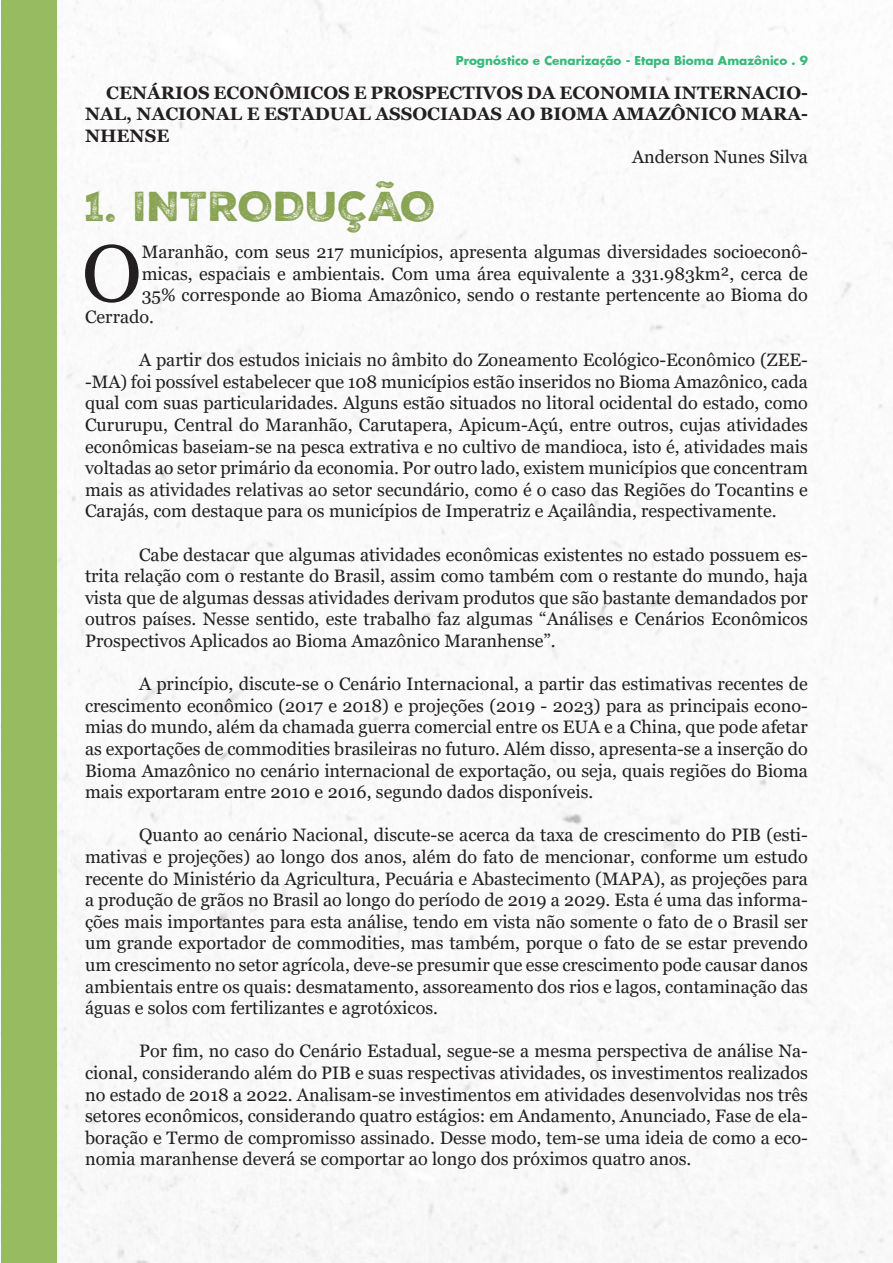
<style>
.page{position:relative;width:893px;height:1263px;background:#fff}
.page>*{position:absolute;margin:0;border:0;box-sizing:border-box;transform-origin:0 0}
.t1{font:80.4px "Georgia";color:#231f20}
.t2{font:40.5px "Nexa Rust Sans Black 03";color:#8aa455}
.t3{font:18px/21.6px "Georgia";color:#231f20;text-align:justify}
.t4{font:700 18px/21.6px "Georgia";color:#231f20;text-align:justify}
.t5{font:700 12px "Futura";color:#39b97a}
</style>
<div class="page">
<img style="left:0;top:0;width:893px;height:1263px">
<div style="left:1px;top:0;width:56px;height:1263px;background:#97bb61"></div>
<p class="t5" style="left:456px;top:53px;width:354px">Prognóstico e Cenarização - Etapa Bioma Amazônico . 9</p>
<p class="t4" style="left:85px;top:82px;width:724px;text-indent:21px">CENÁRIOS ECONÔMICOS E PROSPECTIVOS DA ECONOMIA INTERNACIO-NAL, NACIONAL E ESTADUAL ASSOCIADAS AO BIOMA AMAZÔNICO MARA-NHENSE</p>
<p class="t3" style="left:632px;top:147px;width:177px">Anderson Nunes Silva</p>
<p class="t2" style="left:85px;top:179px;width:353px">1. INTRODUÇÃO</p>
<p class="t1" style="left:82px;top:225px;width:61px">O</p>
<p class="t3" style="left:142px;top:241px;width:668px">Maranhão, com seus 217 municípios, apresenta algumas diversidades socioeconô-</p>
<p class="t3" style="left:142px;top:263px;width:668px">micas, espaciais e ambientais. Com uma área equivalente a 331.983km², cerca de</p>
<p class="t3" style="left:142px;top:285px;width:668px">35% corresponde ao Bioma Amazônico, sendo o restante pertencente ao Bioma do</p>
<p class="t3" style="left:85px;top:306px;width:70px">Cerrado.</p>
<p class="t3" style="left:85px;top:349px;width:724px;text-indent:54px">A partir dos estudos iniciais no âmbito do Zoneamento Ecológico-Econômico (ZEE--MA) foi possível estabelecer que 108 municípios estão inseridos no Bioma Amazônico, cada qual com suas particularidades. Alguns estão situados no litoral ocidental do estado, como Cururupu, Central do Maranhão, Carutapera, Apicum-Açú, entre outros, cujas atividades econômicas baseiam-se na pesca extrativa e no cultivo de mandioca, isto é, atividades mais voltadas ao setor primário da economia. Por outro lado, existem municípios que concentram mais as atividades relativas ao setor secundário, como é o caso das Regiões do Tocantins e Carajás, com destaque para os municípios de Imperatriz e Açailândia, respectivamente.</p>
<p class="t3" style="left:85px;top:544px;width:724px;text-indent:54px">Cabe destacar que algumas atividades econômicas existentes no estado possuem es&shy;trita relação com o restante do Brasil, assim como também com o restante do mundo, haja vista que de algumas dessas atividades derivam produtos que são bastante demandados por outros países. Nesse sentido, este trabalho faz algumas “Análises e Cenários Econômicos Prospectivos Aplicados ao Bioma Amazônico Maranhense”.</p>
<p class="t3" style="left:85px;top:673px;width:724px;text-indent:54px">A princípio, discute-se o Cenário Internacional, a partir das estimativas recentes de crescimento econômico (2017 e 2018) e projeções (2019 - 2023) para as principais econo&shy;mias do mundo, além da chamada guerra comercial entre os EUA e a China, que pode afetar as exportações de commodities brasileiras no futuro. Além disso, apresenta-se a inserção do Bioma Amazônico no cenário internacional de exportação, ou seja, quais regiões do Bioma mais exportaram entre 2010 e 2016, segundo dados disponíveis.</p>
<p class="t3" style="left:85px;top:825px;width:724px;text-indent:54px">Quanto ao cenário Nacional, discute-se acerca da taxa de crescimento do PIB (esti&shy;mativas e projeções) ao longo dos anos, além do fato de mencionar, conforme um estudo recente do Ministério da Agricultura, Pecuária e Abastecimento (MAPA), as projeções para a produção de grãos no Brasil ao longo do período de 2019 a 2029. Esta é uma das informa&shy;ções mais importantes para esta análise, tendo em vista não somente o fato de o Brasil ser um grande exportador de commodities, mas também, porque o fato de se estar prevendo um crescimento no setor agrícola, deve-se presumir que esse crescimento pode causar danos ambientais entre os quais: desmatamento, assoreamento dos rios e lagos, contaminação das águas e solos com fertilizantes e agrotóxicos.</p>
<p class="t3" style="left:85px;top:1041px;width:724px;text-indent:54px">Por fim, no caso do Cenário Estadual, segue-se a mesma perspectiva de análise Na&shy;cional, considerando além do PIB e suas respectivas atividades, os investimentos realizados no estado de 2018 a 2022. Analisam-se investimentos em atividades desenvolvidas nos três setores econômicos, considerando quatro estágios: em Andamento, Anunciado, Fase de ela&shy;boração e Termo de compromisso assinado. Desse modo, tem-se uma ideia de como a eco&shy;nomia maranhense deverá se comportar ao longo dos próximos quatro anos.</p>
</div>
